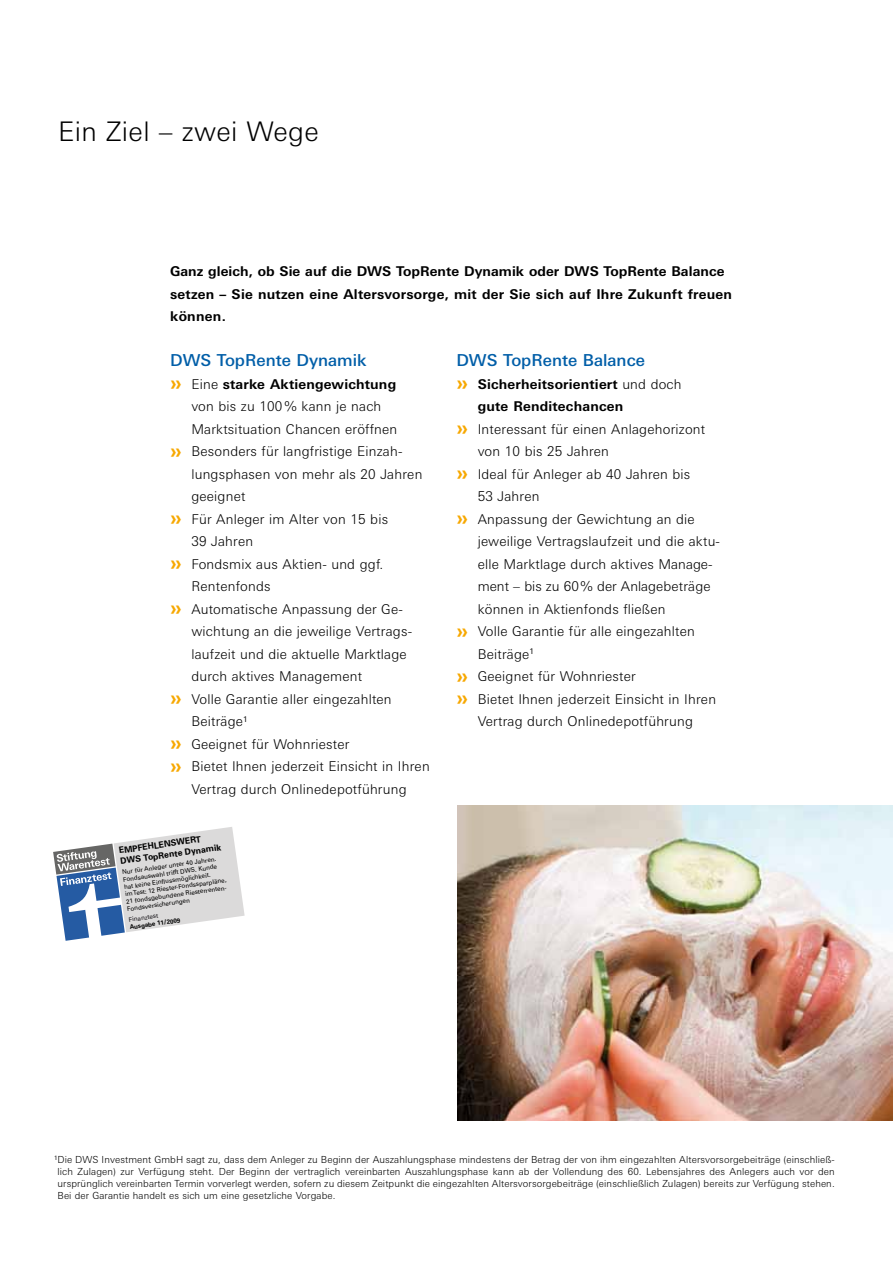
<style>
.page{position:relative;width:893px;height:1263px;background:#fff}
.page>*{position:absolute;margin:0;border:0;box-sizing:border-box;transform-origin:0 0}
.t1{font:300 27px "Deu Ba Univers";letter-spacing:.015em;color:#000}
.t2{font:500 16.5px "Deu Ba Univers";color:#005ea8}
.t3{font:300 13.5px "Deu Ba Univers";letter-spacing:.015em;color:#000}
.t4{font:700 13.5px/22.5px "Deu Ba Univers";letter-spacing:.015em;color:#000}
.t5{font:300 9.75px/12px "Deu Ba Univers";letter-spacing:.01em;color:#000;text-align:justify}
.t6{font:700 8.7px/10.8px "Univers";color:#000}
.t7{font:6.15px/7.5px "Univers";color:#000}
.t8{font:700 6.15px "Univers";color:#000}
.t9{font:6.15px "Univers";color:#1a171b}
.s1{font-size:21px;color:#f7a800}
.s2{font-weight:300}
.s3{font-weight:700;font-size:21px;color:#f7a800}
</style>
<div class="page">
<img style="left:457px;top:805px;width:435px;height:315px">
<svg style="left:53px;top:827px;width:192px;height:114px"></svg>
<h1 class="t1" style="left:58px;top:116px;width:262px">Ein Ziel – zwei Wege</h1>
<p class="t4" style="left:170px;top:260px;width:563px">Ganz gleich, ob Sie auf die DWS TopRente Dynamik oder DWS TopRente Balance setzen – Sie nutzen eine Altersvorsorge, mit der Sie sich auf Ihre Zukunft freuen können.</p>
<p class="t2" style="left:170px;top:351px;width:198px">DWS TopRente Dynamik</p>
<p class="t4" style="left:170px;top:373px;width:228px"><span class="s1">»</span> <span class="s2">Eine</span> starke Aktiengewichtung</p>
<p class="t3" style="left:191px;top:399px;width:192px">von bis zu 100 % kann je nach</p>
<p class="t3" style="left:191px;top:421px;width:207px">Marktsituation Chancen eröffnen</p>
<p class="t3" style="left:170px;top:444px;width:233px"><span class="s3">»</span> Besonders für langfristige Einzah-</p>
<p class="t3" style="left:191px;top:466px;width:233px">lungsphasen von mehr als 20 Jahren</p>
<p class="t3" style="left:191px;top:489px;width:56px">geeignet</p>
<p class="t3" style="left:170px;top:511px;width:220px"><span class="s3">»</span> Für Anleger im Alter von 15 bis</p>
<p class="t3" style="left:191px;top:534px;width:63px">39 Jahren</p>
<p class="t3" style="left:170px;top:556px;width:215px"><span class="s3">»</span> Fondsmix aus Aktien- und ggf.</p>
<p class="t3" style="left:191px;top:579px;width:81px">Rentenfonds</p>
<p class="t3" style="left:170px;top:601px;width:234px"><span class="s3">»</span> Automatische Anpassung der Ge-</p>
<p class="t3" style="left:191px;top:624px;width:221px">wichtung an die jeweilige Vertrags-</p>
<p class="t3" style="left:191px;top:646px;width:217px">laufzeit und die aktuelle Marktlage</p>
<p class="t3" style="left:191px;top:669px;width:172px">durch aktives Management</p>
<p class="t3" style="left:170px;top:691px;width:223px"><span class="s3">»</span> Volle Garantie aller eingezahlten</p>
<p class="t3" style="left:191px;top:714px;width:58px">Beiträge<sup>1</sup></p>
<p class="t3" style="left:170px;top:736px;width:181px"><span class="s3">»</span> Geeignet für Wohnriester</p>
<p class="t3" style="left:170px;top:759px;width:261px"><span class="s3">»</span> Bietet Ihnen jederzeit Einsicht in Ihren</p>
<p class="t3" style="left:191px;top:781px;width:217px">Vertrag durch Onlinedepotführung</p>
<p class="t2" style="left:456px;top:351px;width:190px">DWS TopRente Balance</p>
<p class="t4" style="left:456px;top:373px;width:227px"><span class="s1">»</span> Sicherheitsorientiert <span class="s2">und doch</span></p>
<p class="t4" style="left:478px;top:395px;width:147px">gute Renditechancen</p>
<p class="t3" style="left:456px;top:421px;width:250px"><span class="s3">»</span> Interessant für einen Anlagehorizont</p>
<p class="t3" style="left:478px;top:444px;width:133px">von 10 bis 25 Jahren</p>
<p class="t3" style="left:456px;top:466px;width:236px"><span class="s3">»</span> Ideal für Anleger ab 40 Jahren bis</p>
<p class="t3" style="left:478px;top:489px;width:63px">53 Jahren</p>
<p class="t3" style="left:456px;top:511px;width:240px"><span class="s3">»</span> Anpassung der Gewichtung an die</p>
<p class="t3" style="left:478px;top:534px;width:244px">jeweilige Vertragslaufzeit und die aktu-</p>
<p class="t3" style="left:478px;top:556px;width:235px">elle Marktlage durch aktives Manage-</p>
<p class="t3" style="left:478px;top:579px;width:234px">ment – bis zu 60% der Anlagebeträge</p>
<p class="t3" style="left:478px;top:601px;width:189px">können in Aktienfonds fließen</p>
<p class="t3" style="left:456px;top:624px;width:240px"><span class="s3">»</span> Volle Garantie für alle eingezahlten</p>
<p class="t3" style="left:478px;top:646px;width:58px">Beiträge<sup>1</sup></p>
<p class="t3" style="left:456px;top:669px;width:181px"><span class="s3">»</span> Geeignet für Wohnriester</p>
<p class="t3" style="left:456px;top:691px;width:261px"><span class="s3">»</span> Bietet Ihnen jederzeit Einsicht in Ihren</p>
<p class="t3" style="left:478px;top:714px;width:217px">Vertrag durch Onlinedepotführung</p>
<p class="t6" style="left:118px;top:845px;width:103px;rotate:-8deg">EMPFEHLENSWERT<br>DWS TopRente Dynamik</p>
<p class="t7" style="left:122px;top:868px;width:104px;rotate:-8deg">Nur für Anleger unter 40 Jahren.<br>Fondsauswahl trifft DWS. Kunde hat keine Einflussmöglichkeit.<br>im Test: 12 Riester-Fondssparpläne,<br>21 fondsgebundene Riesterrenten-<br>Fondsversicherungen</p>
<p class="t9" style="left:128px;top:916px;width:31px;rotate:-8deg">Finanztest</p>
<p class="t8" style="left:129px;top:923px;width:53px;rotate:-8deg">Ausgabe 11/2009</p>
<p class="t5" style="left:58px;top:1153px;width:779px;text-indent:-4px"><sup>1</sup>Die DWS Investment GmbH sagt zu, dass dem Anleger zu Beginn der Auszahlungsphase mindestens der Betrag der von ihm eingezahlten Altersvorsorgebeiträge (einschließ&shy;lich Zulagen) zur Verfügung steht. Der Beginn der vertraglich vereinbarten Auszahlungsphase kann ab der Vollendung des 60. Lebensjahres des Anlegers auch vor den ursprünglich vereinbarten Termin vorverlegt werden, sofern zu diesem Zeitpunkt die eingezahlten Altersvorsorgebeiträge (einschließlich Zulagen) bereits zur Verfügung stehen.<br>Bei der Garantie handelt es sich um eine gesetzliche Vorgabe.</p>
</div>
